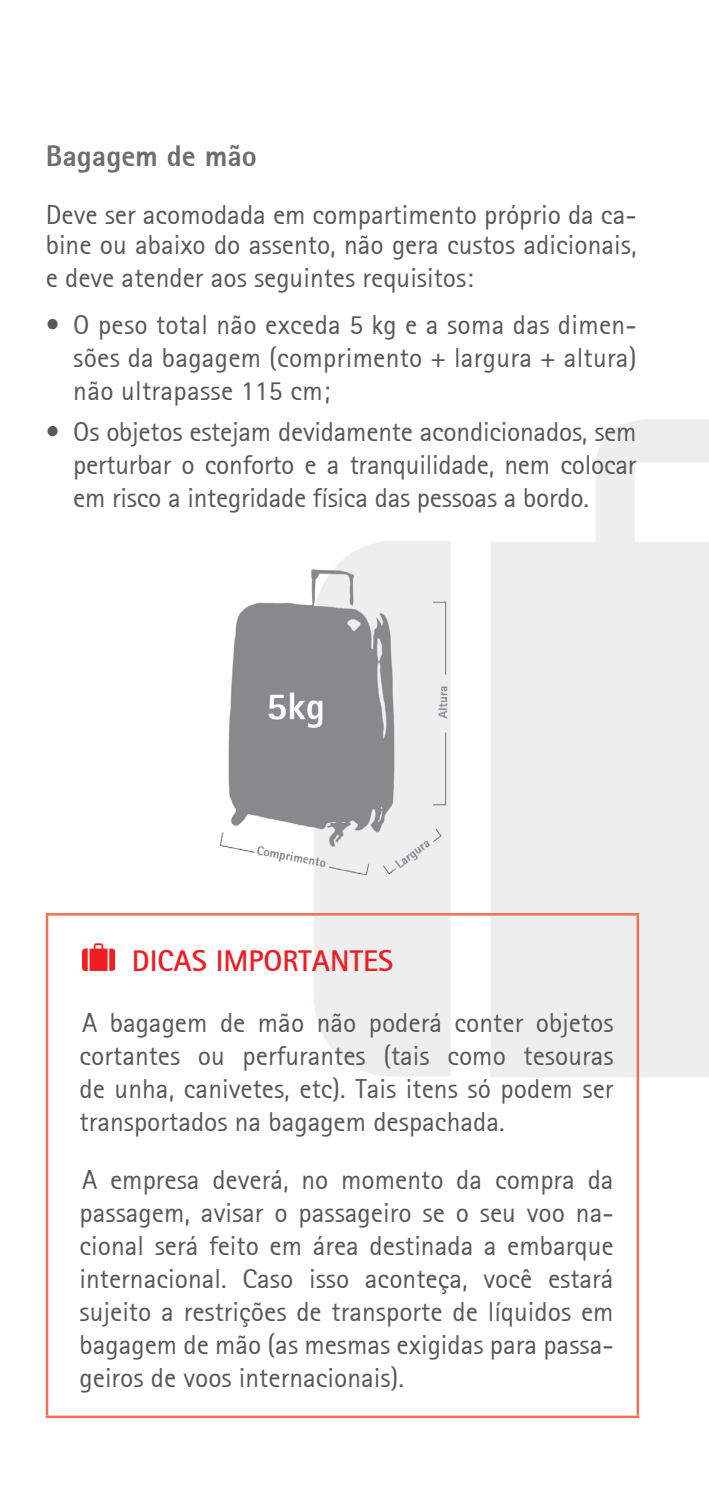
<style>
.page{position:relative;width:709px;height:1489px;background:#fff}
.page>*{position:absolute;margin:0;border:0;box-sizing:border-box;transform-origin:0 0}
.t1{font:700 30px "Rotis Sans Serif";color:#ee1d23}
.t2{font:800 30px "Rotis Sans Serif";color:#6c6d70}
.t3{font:27.5px/33px "Rotis Sans Serif";color:#57585a;text-align:justify}
</style>
<div class="page">
<img style="left:45px;top:419px;width:664px;height:1000px">
<img style="left:217px;top:566px;width:233px;height:313px">
<hr style="left:46px;top:913px;width:593px;height:2px;background:#f36f51">
<hr style="left:46px;top:915px;width:2px;height:500px;background:#f36f51">
<hr style="left:636px;top:915px;width:3px;height:500px;background:#f36f51">
<hr style="left:46px;top:1415px;width:593px;height:2px;background:#f36f51">
<img style="left:82px;top:943px;width:32px;height:27px">
<p class="t2" style="left:46px;top:136px;width:213px">Bagagem de mão</p>
<p class="t3" style="left:46px;top:200px;width:592px;line-height:30px">Deve ser acomodada em compartimento próprio da ca&shy;bine ou abaixo do assento, não gera custos adicionais,</p>
<p class="t3" style="left:46px;top:261px;width:429px">e deve atender aos seguintes requisitos:</p>
<p class="t3" style="left:73px;top:308px;width:565px;text-indent:-28px">• O peso total não exceda 5 kg e a soma das dimen&shy;sões da bagagem (comprimento + largura + altura) não ultrapasse 115 cm;</p>
<p class="t3" style="left:73px;top:414px;width:565px;text-indent:-28px">• Os objetos estejam devidamente acondicionados, sem perturbar o conforto e a tranquilidade, nem colocar em risco a integridade física das pessoas a bordo.</p>
<p class="t1" style="left:132px;top:941px;width:263px">DICAS IMPORTANTES</p>
<p class="t3" style="left:80px;top:1005px;width:535px">A bagagem de mão não poderá conter objetos cortantes ou perfurantes (tais como tesouras de unha, canivetes, etc). Tais itens só podem ser transportados na bagagem despachada.</p>
<p class="t3" style="left:80px;top:1163px;width:535px">A empresa deverá, no momento da compra da passagem, avisar o passageiro se o seu voo na&shy;cional será feito em área destinada a embarque internacional. Caso isso aconteça, você estará sujeito a restrições de transporte de líquidos em bagagem de mão (as mesmas exigidas para passa&shy;geiros de voos internacionais).</p>
</div>
